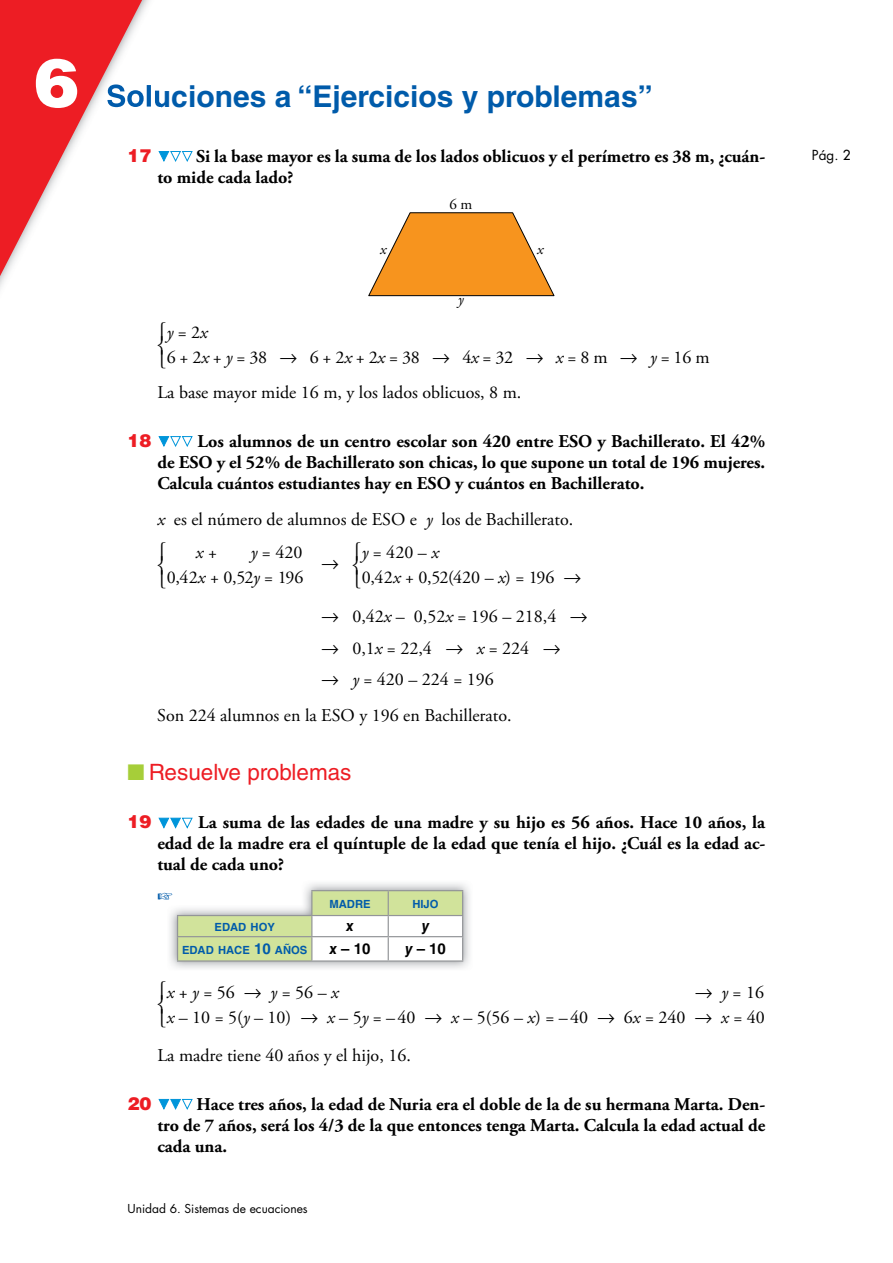
<style>
.page{position:relative;width:893px;height:1263px;background:#fff}
.page>*{position:absolute;margin:0;border:0;box-sizing:border-box;transform-origin:0 0}
.t1{font:900 67.5px "Helvetica LT Std";color:#fff}
.t2{font:700 30px "Helvetica LT Std";color:#005baa}
.t3{font:22.5px "Helvetica LT Std";color:#ed1d24}
.t4{font:700 18px/21px "Adobe Garamond Pro";color:#000;text-align:justify}
.t5{font:18px/25.2px "Adobe Garamond Pro";color:#000}
.t6{font:18px/14px "Anaya Math 1";color:#000}
.t7{font:900 18px "Helvetica LT Std";color:#ed1d24}
.t8{font:italic 18px "Adobe Garamond Pro";color:#000}
.t9{font:700 15px "Helvetica LT Std";color:#000}
.t10{font:italic 15px "Adobe Garamond Pro";color:#000}
.t11{font:15px "Adobe Garamond Pro";color:#000}
.t12{font:italic 700 15px "Helvetica LT Std";color:#000}
.t13{font:13.5px "Futura Std";color:#000}
.t14{font:12px "Futura Std";color:#000}
.t15{font:700 11.25px "Helvetica LT Std";color:#005baa}
.s1{font-family:"Anaya Math 1";font-style:normal}
.s2{font-style:normal}
.s3{font-style:italic}
.s4{font-family:"Anaya Math 1"}
.s5{color:#a6ce39}
.s6{font-size:15px}
.s7{font-weight:500}
</style>
<div class="page">
<img style="left:155px;top:90px;width:6px;height:17px">
<svg style="left:0;top:0;width:151px;height:289px"></svg>
<svg style="left:158px;top:151px;width:35px;height:11px"></svg>
<svg style="left:368px;top:212px;width:186px;height:85px"></svg>
<svg style="left:158px;top:436px;width:35px;height:11px"></svg>
<svg style="left:158px;top:817px;width:35px;height:12px"></svg>
<img style="left:171px;top:883px;width:299px;height:86px">
<hr style="left:388px;top:960px;width:75px;height:2px;background:#939598">
<hr style="left:312px;top:960px;width:76px;height:2px;background:#939598">
<hr style="left:311px;top:890px;width:77px;height:1px;background:#939598">
<hr style="left:388px;top:890px;width:75px;height:1px;background:#939598">
<hr style="left:177px;top:960px;width:135px;height:2px;background:#939598">
<svg style="left:158px;top:1099px;width:35px;height:11px"></svg>
<svg style="left:167px;top:891px;width:296px;height:70px"></svg>
<h1 class="t1" style="left:34px;top:39px;width:47px">6</h1>
<h2 class="t2" style="left:106px;top:78px;width:548px">Soluciones a “Ejercicios y problemas”</h2>
<p class="t7" style="left:128px;top:144px;width:26px">17</p>
<p class="t4" style="left:157px;top:146px;width:610px;text-indent:39px">Si la base mayor es la suma de los lados oblicuos y el perímetro es 38 m, ¿cuán&shy;to mide cada lado?</p>
<p class="t11" style="left:449px;top:196px;width:25px">6 m</p>
<p class="t10" style="left:380px;top:240px;width:8px">x</p>
<p class="t10" style="left:537px;top:240px;width:8px">x</p>
<p class="t10" style="left:458px;top:291px;width:7px">y</p>
<p class="t8" style="left:158px;top:322px;width:52px"><span class="s1">°</span>y <span class="s2">= 2</span>x</p>
<p class="t6" style="left:158px;top:340px;width:10px">¢ £</p>
<p class="t5" style="left:157px;top:340px;width:554px;line-height:35.5px;text-indent:9px">6 + 2<span class="s3">x</span> + <span class="s3">y</span> = 38 <span class="s4">8</span> 6 + 2<span class="s3">x</span> + 2<span class="s3">x</span> = 38 <span class="s4">8</span> 4<span class="s3">x</span> = 32 <span class="s4">8</span> <span class="s3">x</span> = 8 m <span class="s4">8</span> <span class="s3">y</span> = 16 m<br>La base mayor mide 16 m, y los lados oblicuos, 8 m.</p>
<p class="t7" style="left:128px;top:429px;width:26px">18</p>
<p class="t4" style="left:157px;top:431px;width:609px;text-indent:40px">Los alumnos de un centro escolar son 420 entre ESO y Bachillerato. El 42% de ESO y el 52% de Bachillerato son chicas, lo que supone un total de 196 mujeres.<br>Calcula cuántos estudiantes hay en ESO y cuántos en Bachillerato.</p>
<p class="t5" style="left:157px;top:507px;width:417px"><span class="s3">x</span> es el número de alumnos de ESO e <span class="s3">y</span> los de Bachillerato.</p>
<p class="t6" style="left:158px;top:546px;width:10px;text-align:justify">° ¢ £</p>
<p class="t8" style="left:196px;top:541px;width:23px">x <span class="s2">+</span></p>
<p class="t5" style="left:353px;top:540px;width:88px"><span class="s4">°</span><span class="s3">y</span> = 420 – <span class="s3">x</span></p>
<p class="t5" style="left:167px;top:540px;width:138px;text-align:right"><span class="s3">y</span> = 420<br>0,42<span class="s3">x</span> + 0,52<span class="s3">y</span> = 196</p>
<p class="t6" style="left:353px;top:559px;width:10px">¢ £</p>
<p class="t6" style="left:321px;top:556px;width:19px">8</p>
<p class="t5" style="left:321px;top:558px;width:268px;line-height:39.2px;text-indent:41px">0,42<span class="s3">x</span> + 0,52(420 – <span class="s3">x</span>) = 196 <span class="s4">8<br>8</span> 0,42<span class="s3">x</span> – 0,52<span class="s3">x</span> = 196 – 218,4 <span class="s4">8</span></p>
<p class="t5" style="left:321px;top:633px;width:241px;line-height:31.7px"><span class="s4">8</span> 0,1<span class="s3">x</span> = 22,4 <span class="s4">8</span> <span class="s3">x</span> = 224 <span class="s4">8<br>8</span> <span class="s3">y</span> = 420 – 224 = 196</p>
<p class="t5" style="left:157px;top:703px;width:356px">Son 224 alumnos en la ESO y 196 en Bachillerato.</p>
<p class="t3" style="left:128px;top:759px;width:225px"><span class="s5">■</span> Resuelve problemas</p>
<p class="t7" style="left:128px;top:810px;width:26px">19</p>
<p class="t4" style="left:157px;top:812px;width:610px;text-indent:41px">La suma de las edades de una madre y su hijo es 56 años. Hace 10 años, la edad de la madre era el quíntuple de la edad que tenía el hijo. ¿Cuál es la edad ac&shy;tual de cada uno?</p>
<p class="t15" style="left:329px;top:898px;width:43px">MADRE</p>
<p class="t15" style="left:412px;top:898px;width:28px">HIJO</p>
<p class="t15" style="left:214px;top:921px;width:62px">EDAD HOY</p>
<p class="t12" style="left:346px;top:917px;width:9px">x</p>
<p class="t12" style="left:422px;top:917px;width:9px">y</p>
<p class="t15" style="left:182px;top:943px;width:127px">EDAD HACE <span class="s6">10</span> AÑOS</p>
<p class="t9" style="left:330px;top:940px;width:42px"><span class="s3">x</span> – 10</p>
<p class="t9" style="left:405px;top:940px;width:42px"><span class="s3">y</span> – 10</p>
<p class="t5" style="left:158px;top:980px;width:183px"><span class="s4">°</span><span class="s3">x</span> + <span class="s3">y</span> = 56 <span class="s4">8</span> <span class="s3">y</span> = 56 – <span class="s3">x</span></p>
<p class="t6" style="left:158px;top:998px;width:10px">¢ £</p>
<p class="t5" style="left:167px;top:980px;width:600px;text-align:right"><span class="s4">8</span> <span class="s3">y</span> = 16<br><span class="s3">x</span> – 10 = 5(<span class="s3">y</span> – 10) <span class="s4">8</span> <span class="s3">x</span> – 5<span class="s3">y</span> = – 40 <span class="s4">8</span> <span class="s3">x</span> – 5(56 – <span class="s3">x</span>) = – 40 <span class="s4">8</span> 6<span class="s3">x</span> = 240 <span class="s4">8</span> <span class="s3">x</span> = 40</p>
<p class="t5" style="left:157px;top:1043px;width:255px">La madre tiene 40 años y el hijo, 16.</p>
<p class="t7" style="left:128px;top:1091px;width:26px">20</p>
<p class="t4" style="left:157px;top:1094px;width:610px;text-indent:39px">Hace tres años, la edad de Nuria era el doble de la de su hermana Marta. Den&shy;tro de 7 años, será los 4/3 de la que entonces tenga Marta. Calcula la edad actual de cada una.</p>
<p class="t14" style="left:128px;top:1201px;width:182px">Unidad 6. Sistemas de ecuaciones</p>
<p class="t13" style="left:812px;top:146px;width:40px">Pág. <span class="s7">2</span></p>
</div>
